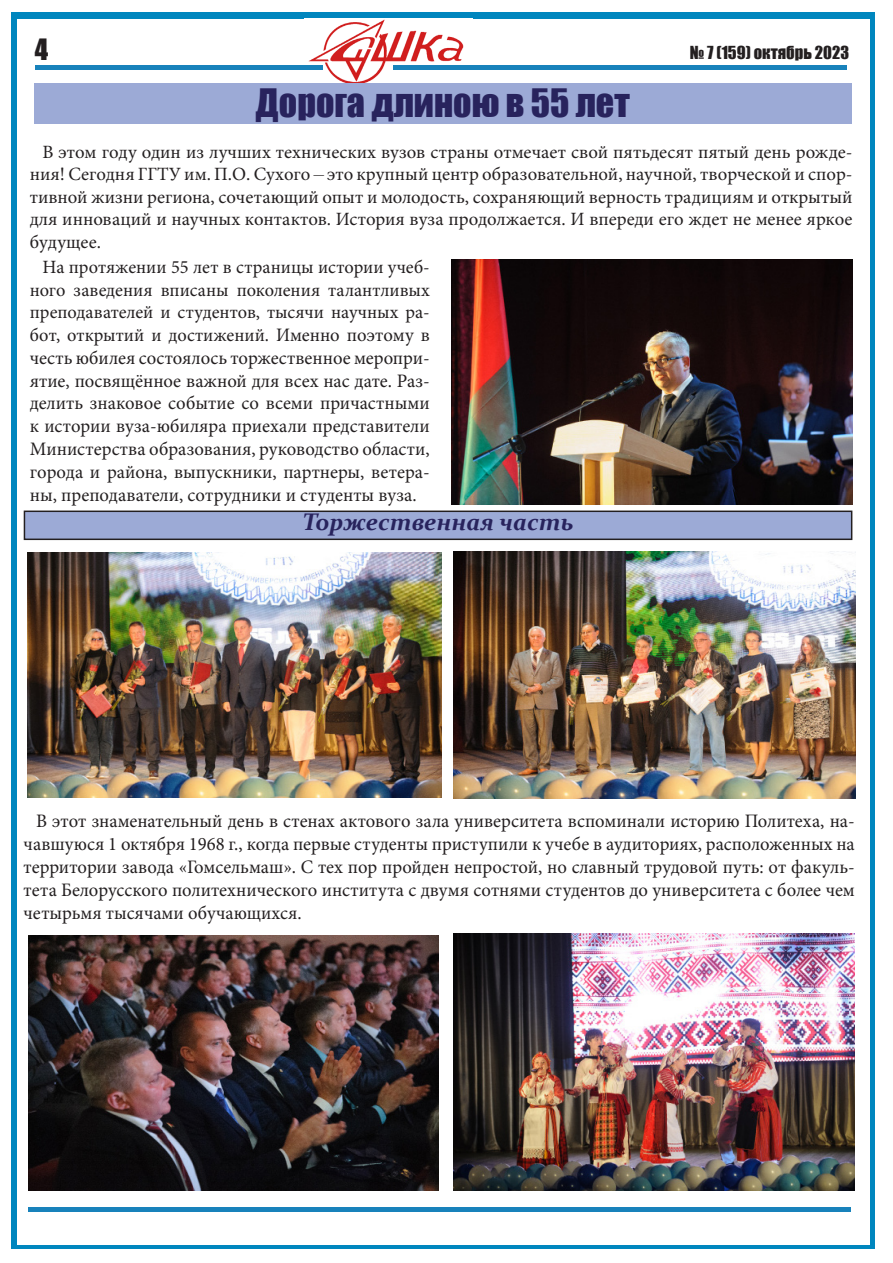
<style>
.page{position:relative;width:893px;height:1263px;background:#fff}
.page>*{position:absolute;margin:0;border:0;box-sizing:border-box;transform-origin:0 0}
.t1{font:36px "Impact";color:#28235d}
.t2{font:27px "Impact";color:#231f20}
.t3{font:italic 700 24px "Constantia";color:#28235d}
.t4{font:19.05px/22.8px "Minion Pro";color:#231f20;text-align:justify}
.t5{font:18.75px/22.5px "Minion Pro";color:#231f20;text-align:justify}
.t6{font:16.5px "Impact";color:#231f20}
.s1{font-family:"Times New Roman"}
.s2{font-size:19.05px}
</style>
<div class="page">
<div style="left:11px;top:13px;width:863px;height:1236px;background:#0086be"></div>
<div style="left:17px;top:19px;width:853px;height:1225px;background:#fff"></div>
<img style="left:308px;top:19px;width:156px;height:64px">
<div style="left:35px;top:65px;width:287px;height:5px;background:#1882bb"></div>
<div style="left:393px;top:65px;width:453px;height:5px;background:#1882bb"></div>
<div style="left:28px;top:1207px;width:823px;height:5px;background:#1882bb"></div>
<div style="left:24px;top:511px;width:828px;height:28px;background:#9caad6"></div>
<div style="left:24px;top:510px;width:828px;height:30px;border:2px solid #231f20"></div>
<img style="left:454px;top:933px;width:401px;height:258px">
<img style="left:451px;top:259px;width:401px;height:245px">
<img style="left:28px;top:553px;width:414px;height:244px">
<img style="left:454px;top:551px;width:402px;height:248px">
<img style="left:28px;top:936px;width:410px;height:254px">
<div style="left:34px;top:83px;width:817px;height:41px;background:#9caad6"></div>
<p class="t2" style="left:35px;top:29px;width:15px">4</p>
<p class="t6" style="left:690px;top:39px;width:161px">№ 7 (159) октябрь 2023</p>
<p class="t1" style="left:255px;top:75px;width:376px">Дорога длиною в 55 лет</p>
<p class="t5" style="left:30px;top:140px;width:824px;text-indent:13px">В этом году один из лучших технических вузов страны отмечает свой пятьдесят пятый день рожде&shy;ния! Сегодня ГГТУ им. П.О. Сухого <span class="s1">–</span> это крупный центр образовательной, научной, творческой и спор&shy;тивной жизни региона, сочетающий опыт и молодость, сохраняющий верность традициям и открытый для инноваций и научных контактов. История вуза продолжается. И впереди его ждет не менее яркое будущее.</p>
<p class="t5" style="left:30px;top:256px;width:401px;text-indent:13px">На протяжении 55 лет в страницы истории учеб&shy;ного заведения вписаны поколения талантливых преподавателей и студентов, тысячи научных ра&shy;бот, открытий и достижений. <span class="s2">Именно поэтому в</span></p>
<p class="t4" style="left:30px;top:346px;width:401px">честь юбилея состоялось торжественное меропри&shy;ятие, посвящённое важной для всех нас дате. Раз&shy;делить знаковое событие со всеми причастными к истории вуза-юбиляра приехали представители Министерства образования, руководство области, города и района, выпускники, партнеры, ветера&shy;ны, преподаватели, сотрудники и студенты вуза.</p>
<p class="t3" style="left:303px;top:505px;width:273px">Торжественная часть</p>
<p class="t4" style="left:24px;top:810px;width:833px;text-indent:12px">В этот знаменательный день в стенах актового зала университета вспоминали историю Политеха, на&shy;чавшуюся 1 октября 1968 г., когда первые студенты приступили к учебе в аудиториях, расположенных на территории завода «Гомсельмаш». С тех пор пройден непростой, но славный трудовой путь: от факуль&shy;тета Белорусского политехнического института с двумя сотнями студентов до университета с более чем четырьмя тысячами обучающихся.</p>
</div>
